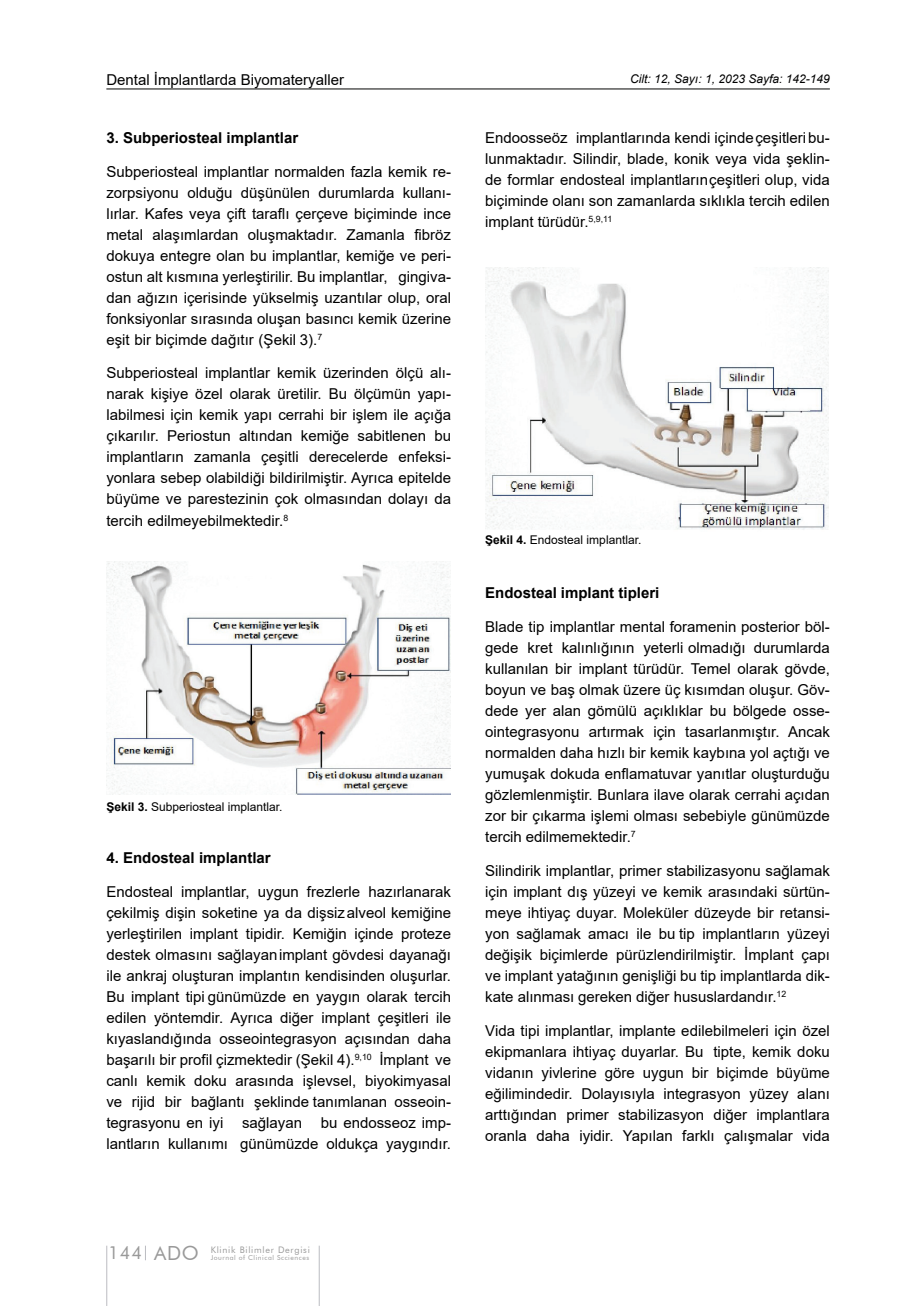
<style>
.page{position:relative;width:915px;height:1306px;background:#fff}
.page>*{position:absolute;margin:0;border:0;box-sizing:border-box;transform-origin:0 0}
.t1{font:18px "Futura BT";color:#999}
.t2{font:15px/21px "Arial";color:#000;text-align:justify}
.t3{font:700 15px "Arial";color:#000}
.t4{font:12px "Arial";color:#000}
.t5{font:italic 12px "Arial";color:#000}
.t6{font:9px "Futura BT";letter-spacing:.08em;color:#999}
.t7{font:6.75px "Futura BT";letter-spacing:.08em;color:#999}
.s1{font-weight:700}
.s2{font-size:19.5px}
</style>
<div class="page">
<hr style="left:106px;top:89px;width:723px;height:1px;background:#040503">
<hr style="left:106px;top:1245px;width:1px;height:60px;background:#bbbcc1">
<hr style="left:319px;top:1245px;width:1px;height:60px;background:#bbbcc1">
<svg style="left:145px;top:1245px;width:1px;height:15px"></svg>
<img style="left:106px;top:561px;width:344px;height:233px">
<img style="left:485px;top:267px;width:343px;height:263px">
<p class="t2" style="left:106px;top:70px;width:239px">Dental İmplantlarda Biyomateryaller</p>
<p class="t5" style="left:630px;top:71px;width:201px">Cilt: 12, Sayı: 1, 2023 Sayfa: 142-149</p>
<p class="t3" style="left:106px;top:127px;width:193px">3. Subperiosteal implantlar</p>
<p class="t2" style="left:106px;top:161px;width:346px">Subperiosteal implantlar normalden fazla kemik re&shy;zorpsiyonu olduğu düşünülen durumlarda kullanı&shy;lırlar. Kafes veya çift taraflı çerçeve biçiminde ince metal alaşımlardan oluşmaktadır. Zamanla fibröz dokuya entegre olan bu implantlar, kemiğe ve peri&shy;ostun alt kısmına yerleştirilir. Bu implantlar, gingiva&shy;dan ağızın içerisinde yükselmiş uzantılar olup, oral fonksiyonlar sırasında oluşan basıncı kemik üzerine eşit bir biçimde dağıtır (Şekil 3).<sup>7</sup></p>
<p class="t2" style="left:106px;top:362px;width:346px">Subperiosteal implantlar kemik üzerinden ölçü alı&shy;narak kişiye özel olarak üretilir. Bu ölçümün yapı&shy;labilmesi için kemik yapı cerrahi bir işlem ile açığa çıkarılır. Periostun altından kemiğe sabitlenen bu implantların zamanla çeşitli derecelerde enfeksi&shy;yonlara sebep olabildiği bildirilmiştir. Ayrıca epitelde büyüme ve parestezinin çok olmasından dolayı da tercih edilmeyebilmektedir.<sup>8</sup></p>
<p class="t4" style="left:106px;top:798px;width:178px"><span class="s1">Şekil 3.</span> Subperiosteal implantlar.</p>
<p class="t3" style="left:106px;top:847px;width:166px">4. Endosteal implantlar</p>
<p class="t2" style="left:106px;top:881px;width:346px">Endosteal implantlar, uygun frezlerle hazırlanarak çekilmiş dişin soketine ya da dişsiz alveol kemiğine yerleştirilen implant tipidir. Kemiğin içinde proteze destek olmasını sağlayan implant gövdesi dayanağı ile ankraj oluşturan implantın kendisinden oluşurlar.<br>Bu implant tipi günümüzde en yaygın olarak tercih edilen yöntemdir. Ayrıca diğer implant çeşitleri ile kıyaslandığında osseointegrasyon açısından daha başarılı bir profil çizmektedir (Şekil 4).<sup>9,10</sup> İmplant ve canlı kemik doku arasında işlevsel, biyokimyasal ve rijid bir bağlantı şeklinde tanımlanan osseoin&shy;tegrasyonu en iyi sağlayan bu endosseoz imp&shy;lantların kullanımı günümüzde oldukça yaygındır.</p>
<p class="t2" style="left:485px;top:127px;width:346px">Endoosseöz implantlarında kendi içindeçeşitleri bu&shy;lunmaktadır. Silindir, blade, konik veya vida şeklin&shy;de formlar endosteal implantların çeşitleri olup, vida biçiminde olanı son zamanlarda sıklıkla tercih edilen implant türüdür.<sup>5,9,11</sup></p>
<p class="t4" style="left:485px;top:531px;width:158px"><span class="s1">Şekil 4.</span> Endosteal implantlar.</p>
<p class="t3" style="left:485px;top:582px;width:176px">Endosteal implant tipleri</p>
<p class="t2" style="left:485px;top:616px;width:346px">Blade tip implantlar mental foramenin posterior böl&shy;gede kret kalınlığının yeterli olmadığı durumlarda kullanılan bir implant türüdür. Temel olarak gövde, boyun ve baş olmak üzere üç kısımdan oluşur. Göv&shy;dede yer alan gömülü açıklıklar bu bölgede osse&shy;ointegrasyonu artırmak için tasarlanmıştır. Ancak normalden daha hızlı bir kemik kaybına yol açtığı ve yumuşak dokuda enflamatuvar yanıtlar oluşturduğu gözlemlenmiştir. Bunlara ilave olarak cerrahi açıdan zor bir çıkarma işlemi olması sebebiyle günümüzde tercih edilmemektedir.<sup>7</sup></p>
<p class="t2" style="left:485px;top:860px;width:346px">Silindirik implantlar, primer stabilizasyonu sağlamak için implant dış yüzeyi ve kemik arasındaki sürtün&shy;meye ihtiyaç duyar. Moleküler düzeyde bir retansi&shy;yon sağlamak amacı ile bu tip implantların yüzeyi değişik biçimlerde pürüzlendirilmiştir. İmplant çapı ve implant yatağının genişliği bu tip implantlarda dik&shy;kate alınması gereken diğer hususlardandır.<sup>12</sup></p>
<p class="t2" style="left:485px;top:1019px;width:346px">Vida tipi implantlar, implante edilebilmeleri için özel ekipmanlara ihtiyaç duyarlar. Bu tipte, kemik doku vidanın yivlerine göre uygun bir biçimde büyüme eğilimindedir. Dolayısıyla integrasyon yüzey alanı arttığından primer stabilizasyon diğer implantlara oranla daha iyidir. Yapılan farklı çalışmalar vida</p>
<p class="t6" style="left:154px;top:1243px;width:157px"><span class="s2">ADO</span> Klinik Bilimler Dergisi</p>
<p class="t1" style="left:108px;top:1242px;width:36px">144</p>
<p class="t7" style="left:210px;top:1253px;width:100px">Journal of Clinical Scciences</p>
</div>
